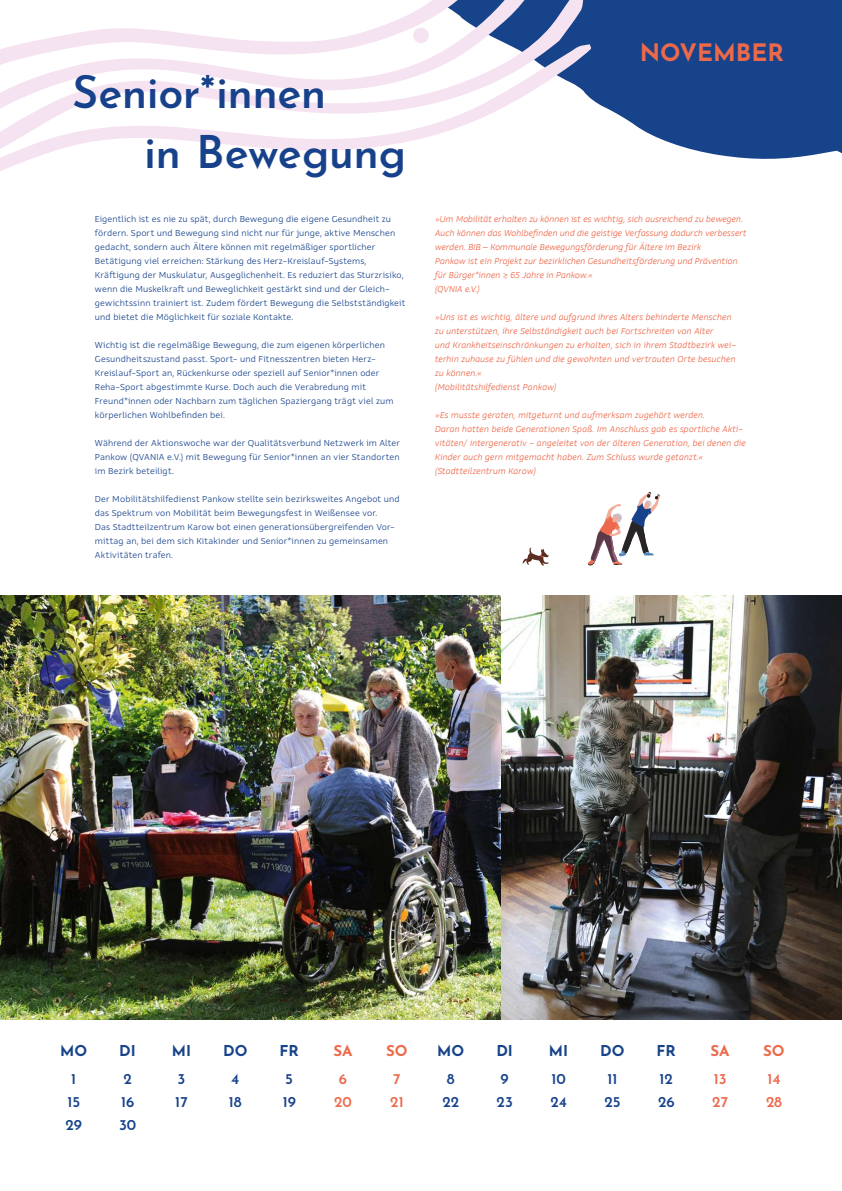
<style>
.page{position:relative;width:842px;height:1191px;background:#fff}
.page>*{position:absolute;margin:0;border:0;box-sizing:border-box;transform-origin:0 0}
.t1{font:600 45px/60px "Josefin Sans";letter-spacing:-.015em;color:#17428b}
.t2{font:700 24px "Josefin Sans";color:#ed694a}
.t3{font:600 15px "Josefin Sans";color:#17428b}
.t4{font:700 15px "Josefin Sans";color:#17438a}
.t5{font:600 15px "Josefin Sans";color:#ed694b}
.t6{font:700 15px "Josefin Sans";color:#ed694a}
.t7{font:600 15px "Josefin Sans";color:#17438a}
.t8{font:300 9.5px/14px "Rehn W03";letter-spacing:.01em;color:#17428b}
.t9{font:italic 300 9.5px/14px "Rehn W03";letter-spacing:.01em;color:#ed694b}
</style>
<div class="page">
<img style="left:0;top:595px;width:842px;height:424px">
<svg style="left:583px;top:0;width:259px;height:159px;background:#2c5494"></svg>
<svg style="left:22px;top:0;width:561px;height:44px"></svg>
<svg style="left:0;top:44px;width:592px;height:127px"></svg>
<svg style="left:587px;top:492px;width:73px;height:74px"></svg>
<svg style="left:522px;top:547px;width:27px;height:18px"></svg>
<div style="left:413px;top:28px;width:16px;height:15px;background:#f6e3f1;border-radius:50%"></div>
<h1 class="t1" style="left:144px;top:56px;width:264px;text-indent:-72px">Senior*innen<br>in Bewegung</h1>
<p class="t8" style="left:95px;top:212px;width:312px">Eigentlich ist es nie zu spät, durch Bewegung die eigene Gesundheit zu fördern. Sport und Bewegung sind nicht nur für junge, aktive Menschen gedacht, sondern auch Ältere können mit regelmäßiger sportlicher Betätigung viel erreichen: Stärkung des Herz-Kreislauf-Systems, Kräftigung der Muskulatur, Ausgeglichenheit. Es reduziert das Sturzrisiko, wenn die Muskelkraft und Beweglichkeit gestärkt sind und der Gleich&shy;gewichtssinn trainiert ist. Zudem fördert Bewegung die Selbstständigkeit und bietet die Möglichkeit für soziale Kontakte.</p>
<p class="t8" style="left:95px;top:338px;width:300px">Wichtig ist die regelmäßige Bewegung, die zum eigenen körperlichen Gesundheitszustand passt. Sport- und Fitnesszentren bieten Herz-Kreislauf-Sport an, Rückenkurse oder speziell auf Senior*innen oder Reha-Sport abgestimmte Kurse. Doch auch die Verabredung mit Freund*innen oder Nachbarn zum täglichen Spaziergang trägt viel zum körperlichen Wohlbefinden bei.</p>
<p class="t8" style="left:95px;top:436px;width:306px;text-align:justify">Während der Aktionswoche war der Qualitätsverbund Netzwerk im Alter Pankow (QVANIA e.V.) mit Bewegung für Senior*innen an vier Standorten im Bezirk beteiligt.</p>
<p class="t8" style="left:95px;top:492px;width:306px">Der Mobilitätshilfedienst Pankow stellte sein bezirksweites Angebot und das Spektrum von Mobilität beim Bewegungsfest in Weißensee vor.<br>Das Stadtteilzentrum Karow bot einen generationsübergreifenden Vor&shy;mittag an, bei dem sich Kitakinder und Senior*innen zu gemeinsamen Aktivitäten trafen.</p>
<h2 class="t2" style="left:640px;top:31px;width:146px">NOVEMBER</h2>
<p class="t9" style="left:435px;top:212px;width:313px">»Um Mobilität erhalten zu können ist es wichtig, sich ausreichend zu bewegen.<br>Auch können das Wohlbefinden und die geistige Verfassung dadurch verbessert werden. BIB – Kommunale Bewegungsförderung für Ältere im Bezirk<br>Pankow ist ein Projekt zur bezirklichen Gesundheitsförderung und Prävention für Bürger*innen ≥ 65 Jahre in Pankow.«<br>(QVNIA e.V.)</p>
<p class="t9" style="left:435px;top:310px;width:303px">»Uns ist es wichtig, ältere und aufgrund ihres Alters behinderte Menschen zu unterstützen, ihre Selbständigkeit auch bei Fortschreiten von Alter<br>und Krankheitseinschränkungen zu erhalten, sich in ihrem Stadtbezirk wei&shy;terhin zuhause zu fühlen und die gewohnten und vertrauten Orte besuchen zu können.«<br>(Mobilitätshilfedienst Pankow)</p>
<p class="t9" style="left:435px;top:408px;width:312px">»Es musste geraten, mitgeturnt und aufmerksam zugehört werden.<br>Daran hatten beide Generationen Spaß. Im Anschluss gab es sportliche Akti&shy;vitäten/ intergenerativ - angeleitet von der älteren Generation, bei denen die Kinder auch gern mitgemacht haben. Zum Schluss wurde getanzt.« (Stadtteilzentrum Karow)</p>
<h3 class="t4" style="left:60px;top:1037px;width:28px">MO</h3>
<h3 class="t4" style="left:119px;top:1037px;width:18px">DI</h3>
<h3 class="t4" style="left:172px;top:1037px;width:21px">MI</h3>
<h3 class="t4" style="left:223px;top:1037px;width:26px">DO</h3>
<h3 class="t4" style="left:280px;top:1037px;width:21px">FR</h3>
<h3 class="t6" style="left:333px;top:1037px;width:21px">SA</h3>
<h3 class="t6" style="left:386px;top:1037px;width:23px">SO</h3>
<h3 class="t4" style="left:437px;top:1037px;width:28px">MO</h3>
<h3 class="t4" style="left:496px;top:1037px;width:18px">DI</h3>
<h3 class="t4" style="left:549px;top:1037px;width:21px">MI</h3>
<h3 class="t4" style="left:600px;top:1037px;width:26px">DO</h3>
<h3 class="t4" style="left:657px;top:1037px;width:21px">FR</h3>
<h3 class="t6" style="left:710px;top:1037px;width:21px">SA</h3>
<h3 class="t6" style="left:763px;top:1037px;width:23px">SO</h3>
<h3 class="t3" style="left:71px;top:1066px;width:7px">1</h3>
<h3 class="t3" style="left:123px;top:1066px;width:10px">2</h3>
<h3 class="t3" style="left:178px;top:1066px;width:9px">3</h3>
<h3 class="t7" style="left:231px;top:1066px;width:10px">4</h3>
<h3 class="t7" style="left:285px;top:1066px;width:9px">5</h3>
<h3 class="t5" style="left:339px;top:1066px;width:10px">6</h3>
<h3 class="t5" style="left:393px;top:1066px;width:9px">7</h3>
<h3 class="t3" style="left:447px;top:1066px;width:9px">8</h3>
<h3 class="t3" style="left:501px;top:1066px;width:10px">9</h3>
<h3 class="t3" style="left:551px;top:1066px;width:16px">10</h3>
<h3 class="t3" style="left:607px;top:1066px;width:12px">11</h3>
<h3 class="t3" style="left:660px;top:1066px;width:15px">12</h3>
<h3 class="t5" style="left:714px;top:1066px;width:14px">13</h3>
<h3 class="t5" style="left:767px;top:1066px;width:15px">14</h3>
<h3 class="t3" style="left:67px;top:1089px;width:14px">15</h3>
<h3 class="t3" style="left:121px;top:1089px;width:15px">16</h3>
<h3 class="t3" style="left:175px;top:1089px;width:14px">17</h3>
<h3 class="t3" style="left:229px;top:1089px;width:14px">18</h3>
<h3 class="t3" style="left:283px;top:1089px;width:15px">19</h3>
<h3 class="t5" style="left:334px;top:1089px;width:19px">20</h3>
<h3 class="t5" style="left:390px;top:1089px;width:15px">21</h3>
<h3 class="t3" style="left:442px;top:1089px;width:18px">22</h3>
<h3 class="t3" style="left:497px;top:1089px;width:18px">23</h3>
<h3 class="t3" style="left:550px;top:1089px;width:18px">24</h3>
<h3 class="t3" style="left:604px;top:1089px;width:18px">25</h3>
<h3 class="t3" style="left:658px;top:1089px;width:18px">26</h3>
<h3 class="t5" style="left:712px;top:1089px;width:17px">27</h3>
<h3 class="t5" style="left:766px;top:1089px;width:18px">28</h3>
<h3 class="t7" style="left:66px;top:1111px;width:18px">29</h3>
<h3 class="t7" style="left:119px;top:1111px;width:19px">30</h3>
</div>
